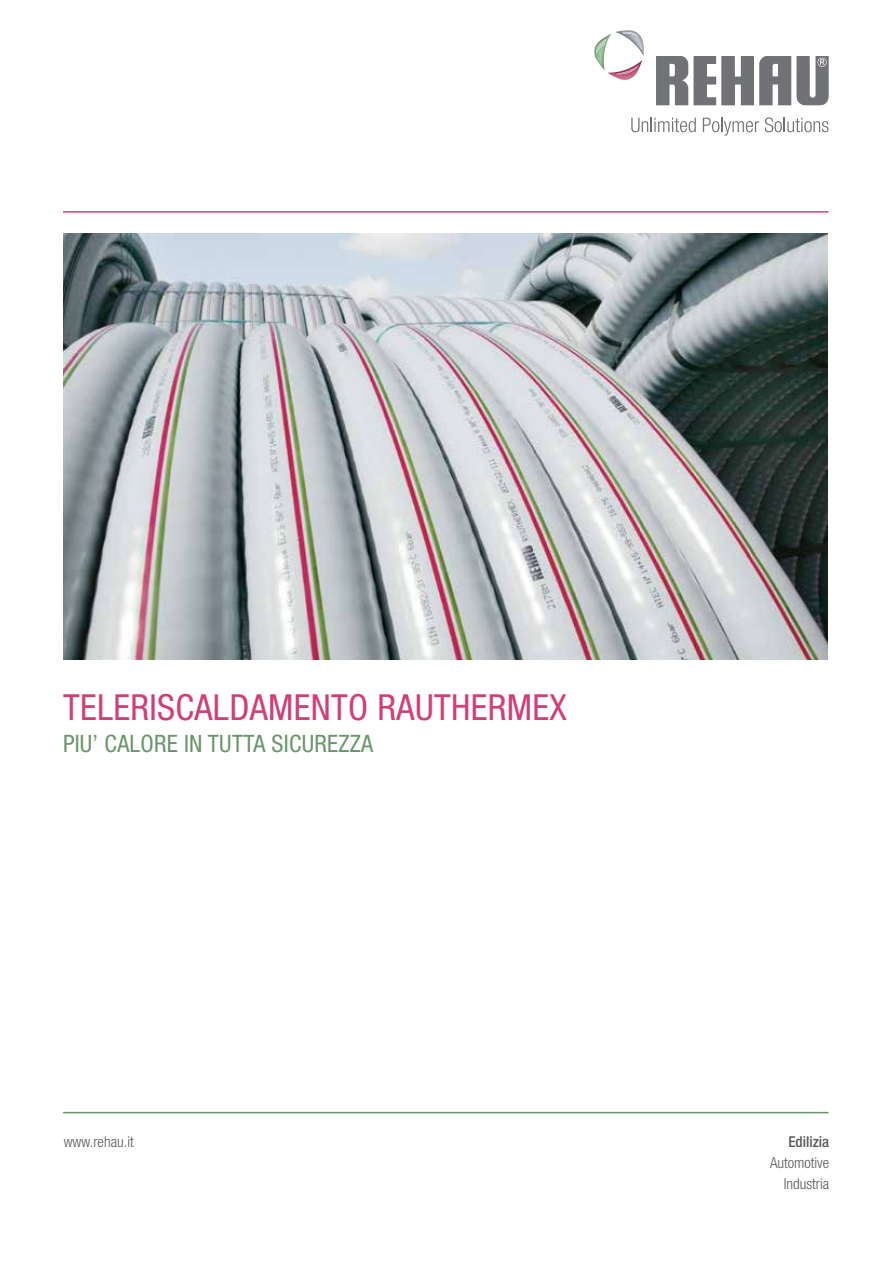
<style>
.page{position:relative;width:893px;height:1263px;background:#fff}
.page>*{position:absolute;margin:0;border:0;box-sizing:border-box;transform-origin:0 0}
.t1{font:condensed 36px "Helvetica Neue";letter-spacing:.01em;color:#d13f76}
.t2{font:condensed 24px "Helvetica Neue";letter-spacing:.01em;color:#699667}
.t3{font:300 condensed 15px/21px "Helvetica Neue";color:#58595b;text-align:right}
.t4{font:500 condensed 15px "Helvetica Neue";color:#58595b}
</style>
<div class="page">
<img style="left:64px;top:234px;width:764px;height:425px">
<hr style="left:63px;top:211px;width:765px;height:2px;background:#d13f76">
<hr style="left:63px;top:1112px;width:765px;height:1px;background:#699667">
<svg style="left:631px;top:118px;width:65px;height:14px"></svg>
<svg style="left:703px;top:118px;width:56px;height:18px"></svg>
<svg style="left:765px;top:117px;width:63px;height:15px"></svg>
<svg style="left:656px;top:56px;width:173px;height:49px"></svg>
<svg style="left:594px;top:30px;width:50px;height:50px"></svg>
<img style="left:596px;top:39px;width:10px;height:15px">
<img style="left:615px;top:66px;width:23px;height:8px">
<img style="left:622px;top:32px;width:17px;height:5px">
<h1 class="t1" style="left:63px;top:686px;width:505px">TELERISCALDAMENTO RAUTHERMEX</h1>
<h2 class="t2" style="left:63px;top:729px;width:158px">PIU’ CALORE IN tutta</h2>
<h2 class="t2" style="left:272px;top:729px;width:103px">SICUREZZA</h2>
<p class="t3" style="left:64px;top:1131px;width:71px">www.rehau.it</p>
<p class="t4" style="left:788px;top:1133px;width:42px">Edilizia</p>
<p class="t3" style="left:770px;top:1152px;width:61px">Automotive<br>Industria</p>
</div>
